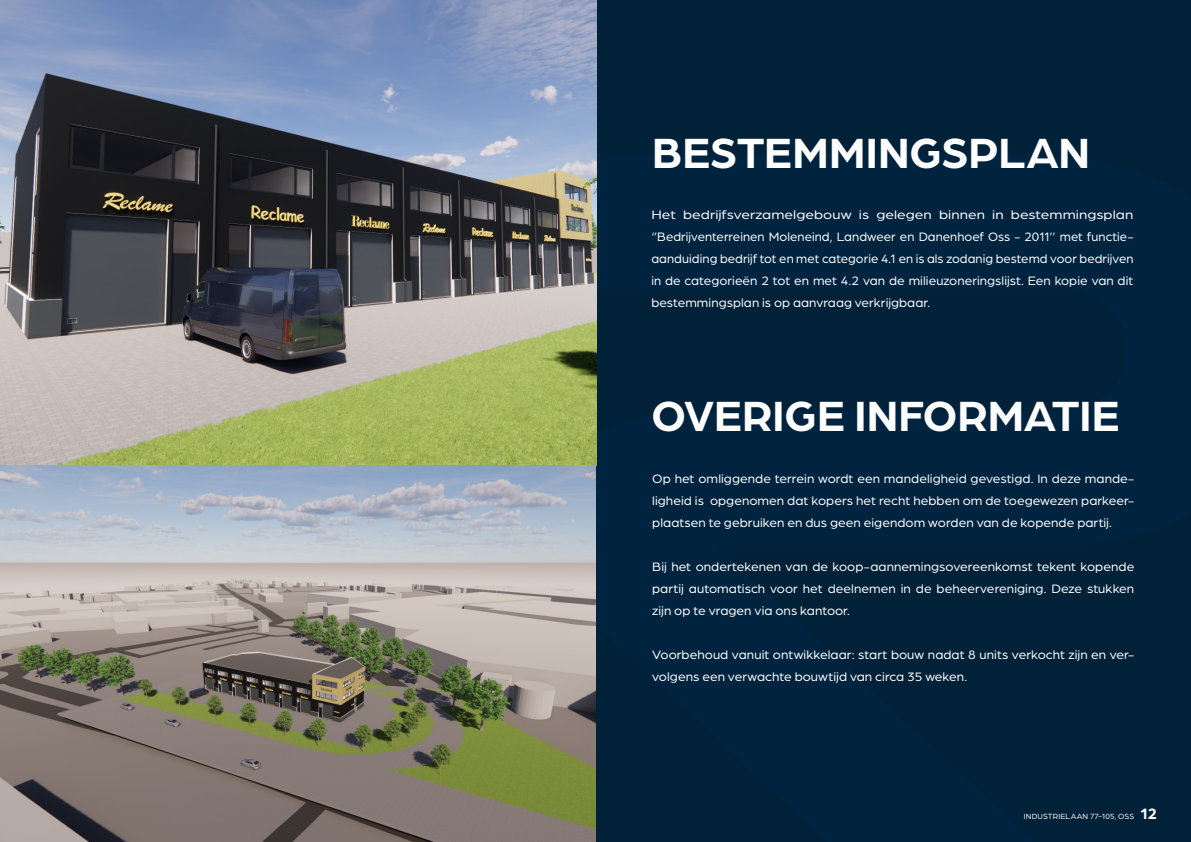
<style>
.page{position:relative;width:1191px;height:842px;background:#002138}
.page>*{position:absolute;margin:0;border:0;box-sizing:border-box;transform-origin:0 0}
.Koppen_groot_wit{font:700 45px "Arboria";color:#fff}
.Broodtekst_wit{font:13px/22px "Arboria";color:#fff;text-align:justify;scale:1.04 1}
.Broodtekst_wit-2{font:13px/22px "Arboria";color:#fff;text-align:justify;scale:1.17 1}
.t1{font:8px "Arboria";letter-spacing:.02em;color:#fff}
.s1{font-weight:700;font-size:16px}
</style>
<div class="page">
<img style="left:0;top:0;width:597px;height:465px">
<img style="left:0;top:465px;width:595px;height:377px">
<p class="Koppen_groot_wit" style="left:652px;top:122px;width:439px">BESTEMMINGSPLAN</p>
<p class="Broodtekst_wit-2" style="left:651px;top:203px;width:413px">Het bedrijfsverzamelgebouw is gelegen binnen in bestemmingsplan ‘’Bedrijventerreinen Moleneind, Landweer en Danenhoef Oss - 2011’’ met functie&shy;aanduiding bedrijf tot en met categorie 4.1 en is als zodanig bestemd voor bedrijven in de categorieën 2 tot en met 4.2 van de milieuzoneringslijst. Een kopie van dit bestemmingsplan is op aanvraag verkrijgbaar.</p>
<p class="Koppen_groot_wit" style="left:651px;top:385px;width:469px">OVERIGE INFORMATIE</p>
<p class="Broodtekst_wit" style="left:652px;top:467px;width:465px">Op het omliggende terrein wordt een mandeligheid gevestigd. In deze mande&shy;ligheid is opgenomen dat kopers het recht hebben om de toegewezen parkeer&shy;plaatsen te gebruiken en dus geen eigendom worden van de kopende partij.</p>
<p class="Broodtekst_wit" style="left:652px;top:555px;width:465px">Bij het ondertekenen van de koop-aannemingsovereenkomst tekent kopende partij automatisch voor het deelnemen in de beheervereniging. Deze stukken zijn op te vragen via ons kantoor.</p>
<p class="Broodtekst_wit" style="left:652px;top:643px;width:465px">Voorbehoud vanuit ontwikkelaar: start bouw nadat 8 units verkocht zijn en ver&shy;volgens een verwachte bouwtijd van circa 35 weken.</p>
<p class="t1" style="left:1023px;top:811px;width:135px">INDUSTRIELAAN 77-105, OSS <span class="s1">12</span></p>
</div>
